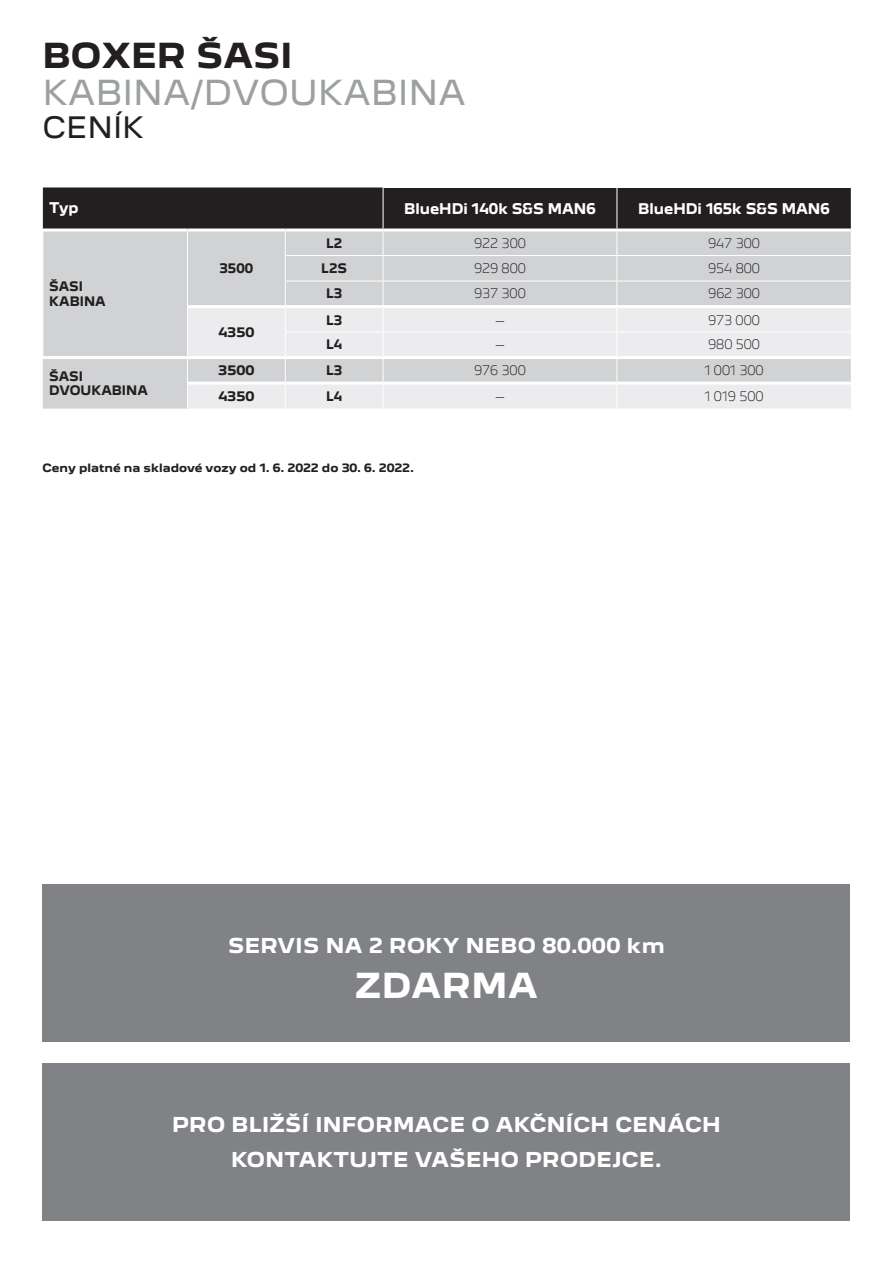
<style>
.page{position:relative;width:893px;height:1263px;background:#fff}
.page>*{position:absolute;margin:0;border:0;box-sizing:border-box;transform-origin:0 0}
.t1{font:31.5px "Peugeot New";color:#9da0a1}
.t2{font:700 31.5px "Peugeot New";color:#231f20}
.t3{font:700 31.5px "Peugeot New";letter-spacing:.02em;color:#fff}
.t4{font:27px "Peugeot New";color:#231f20}
.t5{font:700 18.75px/34.5px "Peugeot New";letter-spacing:.02em;color:#fff}
.t6{font:700 13.5px "Peugeot New";color:#fff;scale:.93 1}
.t7{font:300 12px "Peugeot New";color:#231f20;scale:.93 1}
.t8{font:700 12px/14.4px "Peugeot New";color:#231f20;scale:.93 1}
.t9{font:700 12px "Peugeot New";color:#231f20}
.t10{font:700 10.5px "Peugeot New";color:#231f20}
</style>
<div class="page">
<svg style="left:43px;top:187px;width:808px;height:222px;background:#b9b9bb"></svg>
<hr style="left:187px;top:228px;width:98px;height:3px;background:#fff">
<hr style="left:188px;top:305px;width:97px;height:3px;background:#fff">
<hr style="left:285px;top:228px;width:98px;height:3px;background:#fff">
<hr style="left:383px;top:228px;width:234px;height:3px;background:#fff">
<hr style="left:617px;top:228px;width:234px;height:3px;background:#fff">
<hr style="left:285px;top:255px;width:98px;height:1px;background:#fff">
<hr style="left:383px;top:255px;width:234px;height:1px;background:#fff">
<hr style="left:617px;top:255px;width:234px;height:1px;background:#fff">
<hr style="left:43px;top:356px;width:144px;height:3px;background:#fff">
<hr style="left:187px;top:356px;width:98px;height:3px;background:#fff">
<hr style="left:285px;top:356px;width:98px;height:3px;background:#fff">
<hr style="left:383px;top:356px;width:234px;height:3px;background:#fff">
<hr style="left:617px;top:356px;width:234px;height:3px;background:#fff">
<div style="left:43px;top:1063px;width:807px;height:157px;background:#808285"></div>
<div style="left:43px;top:884px;width:807px;height:158px;background:#808285"></div>
<h1 class="t2" style="left:43px;top:29px;width:58px">BOXER</h1>
<h1 class="t2" style="left:196px;top:29px;width:24px">šasi</h1>
<h1 class="t1" style="left:43px;top:67px;width:421px">KABI NA/DVOUKABI NA</h1>
<h2 class="t4" style="left:43px;top:105px;width:103px">CENÍK</h2>
<p class="t6" style="left:49px;top:197px;width:33px">Typ</p>
<p class="t6" style="left:404px;top:197px;width:208px">BlueHDi 140k S&amp;S MAN6</p>
<p class="t6" style="left:638px;top:197px;width:207px">BlueHDi 165k S&amp;S MAN6</p>
<p class="t8" style="left:49px;top:278px;width:62px">ŠASI<br>KABINA</p>
<p class="t8" style="left:220px;top:260px;width:38px">3500</p>
<p class="t9" style="left:218px;top:322px;width:37px">4350</p>
<p class="t8" style="left:326px;top:235px;width:19px">L2</p>
<p class="t7" style="left:474px;top:234px;width:57px">922 300</p>
<p class="t7" style="left:708px;top:234px;width:57px">947 300</p>
<p class="t8" style="left:321px;top:260px;width:29px">L2S</p>
<p class="t7" style="left:474px;top:258px;width:57px">929 800</p>
<p class="t7" style="left:708px;top:258px;width:57px">954 800</p>
<p class="t8" style="left:326px;top:285px;width:19px">L3</p>
<p class="t7" style="left:474px;top:283px;width:57px">937 300</p>
<p class="t7" style="left:708px;top:283px;width:57px">962 300</p>
<p class="t8" style="left:326px;top:312px;width:19px">L3</p>
<p class="t7" style="left:496px;top:310px;width:11px">–</p>
<p class="t7" style="left:708px;top:310px;width:57px">973 000</p>
<p class="t8" style="left:326px;top:336px;width:19px">L4</p>
<p class="t7" style="left:496px;top:334px;width:11px">–</p>
<p class="t7" style="left:708px;top:334px;width:57px">980 500</p>
<p class="t8" style="left:49px;top:368px;width:108px">ŠASI dvouKABINA</p>
<p class="t9" style="left:218px;top:360px;width:38px">3500</p>
<p class="t8" style="left:326px;top:362px;width:19px">L3</p>
<p class="t7" style="left:474px;top:361px;width:57px">976 300</p>
<p class="t7" style="left:704px;top:361px;width:65px">1 001 300</p>
<p class="t9" style="left:218px;top:387px;width:37px">4350</p>
<p class="t8" style="left:326px;top:388px;width:19px">L4</p>
<p class="t7" style="left:496px;top:387px;width:11px">–</p>
<p class="t7" style="left:704px;top:387px;width:65px">1 019 500</p>
<p class="t10" style="left:43px;top:459px;width:373px">Ceny platné na skladové vozy od 1. 6. 2022 do 30. 6. 2022.</p>
<p class="t5" style="left:228px;top:927px;width:116px">servis na</p>
<p class="t5" style="left:369px;top:927px;width:297px">2 roky n ebo 80.000 km</p>
<h1 class="t3" style="left:355px;top:960px;width:184px">ZDARMA</h1>
<p class="t5" style="left:172px;top:1105px;width:35px">PRO</p>
<p class="t5" style="left:231px;top:1105px;width:491px">BLIŽŠÍ INFORMACE O AKČNÍCH CENÁCH<br>KONTAKTUJTE VAŠEHO PRODEJCE.</p>
</div>
